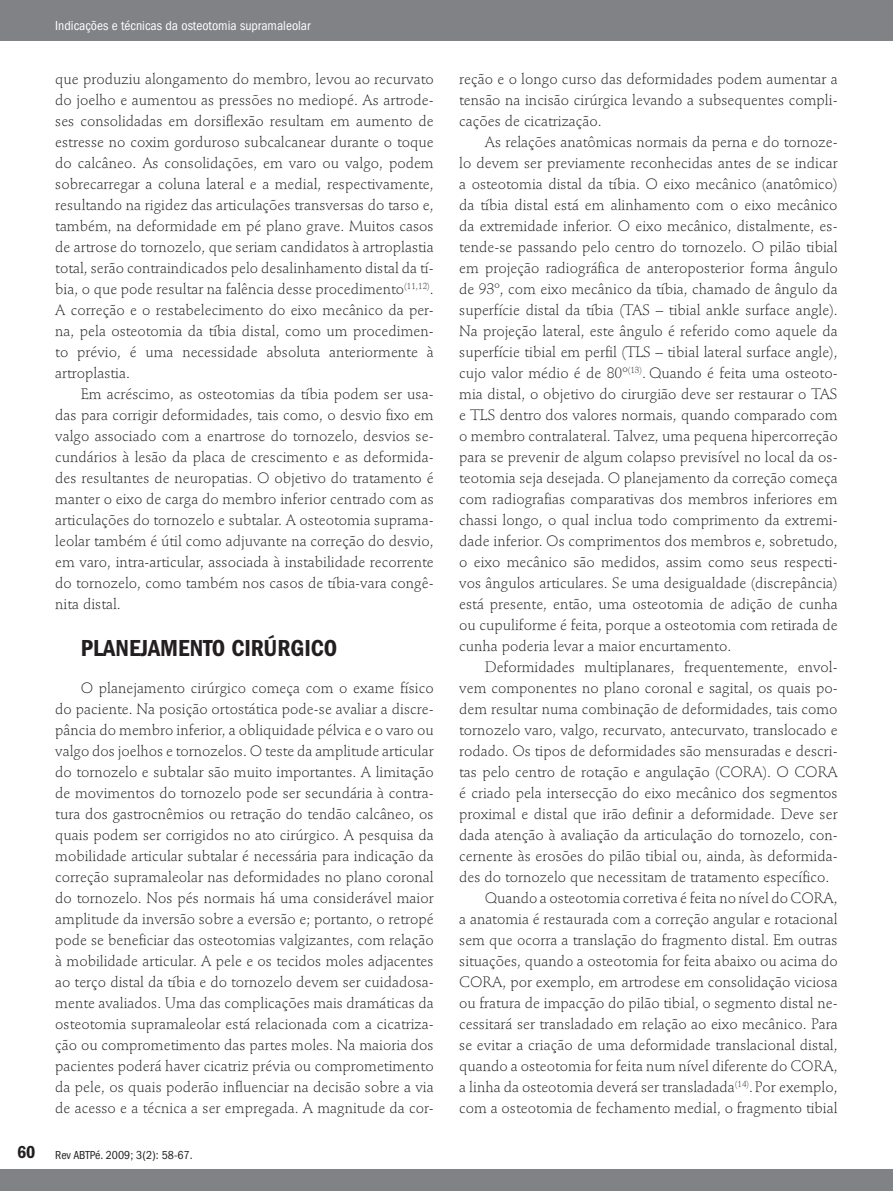
<style>
.page{position:relative;width:893px;height:1191px;background:#fff}
.page>*{position:absolute;margin:0;border:0;box-sizing:border-box;transform-origin:0 0}
._05_1_Sub1{font:24px "ITC Franklin Gothic Std Dm Cd";color:#231f20}
.t1{font:18px "ITC Franklin Gothic Std Dm Cd";color:#231f20}
._05_0_Texto_txt{font:300 15px/21px "Stempel Schneidler Std";color:#231f20;text-align:justify}
._08_0_Cabeçalho_-_tí{font:condensed 13.5px "ITC Franklin Gothic Std";color:#fff}
._08_2_Rodapé{font:condensed 12px "ITC Franklin Gothic Std";color:#231f20}
</style>
<div class="page">
<div style="left:0;top:0;width:893px;height:40px;background:#808285"></div>
<div style="left:0;top:1169px;width:893px;height:22px;background:#808285"></div>
<p class="_08_0_Cabeçalho_-_tí" style="left:55px;top:18px;width:257px">Indicações e técnicas da osteotomia supramaleolar</p>
<p class="_05_0_Texto_txt" style="left:55px;top:68px;width:380px">que produziu alongamento do membro, levou ao recurvato do joelho e aumentou as pressões no mediopé. As artrode&shy;ses consolidadas em dorsiflexão resultam em aumento de estresse no coxim gorduroso subcalcanear durante o toque do calcâneo. As consolidações, em varo ou valgo, podem sobrecarregar a coluna lateral e a medial, respectivamente, resultando na rigidez das articulações transversas do tarso e, também, na deformidade em pé plano grave. Muitos casos de artrose do tornozelo, que seriam candidatos à artroplastia total, serão contraindicados pelo desalinhamento distal da tí&shy;bia, o que pode resultar na falência desse procedimento<sup>(11,12)</sup>.<br>A correção e o restabelecimento do eixo mecânico da per&shy;na, pela osteotomia da tíbia distal, como um procedimen&shy;to prévio, é uma necessidade absoluta anteriormente à artroplastia.</p>
<p class="_05_0_Texto_txt" style="left:55px;top:383px;width:380px;text-indent:26px">Em acréscimo, as osteotomias da tíbia podem ser usa&shy;das para corrigir deformidades, tais como, o desvio fixo em valgo associado com a enartrose do tornozelo, desvios se&shy;cundários à lesão da placa de crescimento e as deformida&shy;des resultantes de neuropatias. O objetivo do tratamento é manter o eixo de carga do membro inferior centrado com as articulações do tornozelo e subtalar. A osteotomia suprama&shy;leolar também é útil como adjuvante na correção do desvio, em varo, intra-articular, associada à instabilidade recorrente do tornozelo, como também nos casos de tíbia-vara congê&shy;nita distal.</p>
<p class="_05_1_Sub1" style="left:81px;top:634px;width:121px">PLANEJAMENTO</p>
<p class="_05_1_Sub1" style="left:231px;top:634px;width:106px">CIRÚRGICO</p>
<p class="_05_0_Texto_txt" style="left:55px;top:677px;width:380px;text-indent:26px">O planejamento cirúrgico começa com o exame físico do paciente. Na posição ortostática pode-se avaliar a discre&shy;pância do membro inferior, a obliquidade pélvica e o varo ou valgo dos joelhos e tornozelos. O teste da amplitude articular do tornozelo e subtalar são muito importantes. A limitação de movimentos do tornozelo pode ser secundária à contra&shy;tura dos gastrocnêmios ou retração do tendão calcâneo, os quais podem ser corrigidos no ato cirúrgico. A pesquisa da mobilidade articular subtalar é necessária para indicação da correção supramaleolar nas deformidades no plano coronal do tornozelo. Nos pés normais há uma considerável maior amplitude da inversão sobre a eversão e; portanto, o retropé pode se beneficiar das osteotomias valgizantes, com relação à mobilidade articular. A pele e os tecidos moles adjacentes ao terço distal da tíbia e do tornozelo devem ser cuidadosa&shy;mente avaliados. Uma das complicações mais dramáticas da osteotomia supramaleolar está relacionada com a cicatriza&shy;ção ou comprometimento das partes moles. Na maioria dos pacientes poderá haver cicatriz prévia ou comprometimento da pele, os quais poderão influenciar na decisão sobre a via de acesso e a técnica a ser empregada. A magnitude da cor-</p>
<p class="t1" style="left:17px;top:1142px;width:20px">60</p>
<p class="_08_2_Rodapé" style="left:55px;top:1148px;width:139px">Rev ABTPé. 2009; 3(2): 58-67.</p>
<p class="_05_0_Texto_txt" style="left:459px;top:68px;width:380px">reção e o longo curso das deformidades podem aumentar a tensão na incisão cirúrgica levando a subsequentes compli&shy;cações de cicatrização.</p>
<p class="_05_0_Texto_txt" style="left:459px;top:131px;width:380px;text-indent:26px">As relações anatômicas normais da perna e do tornoze&shy;lo devem ser previamente reconhecidas antes de se indicar a osteotomia distal da tíbia. O eixo mecânico (anatômico) da tíbia distal está em alinhamento com o eixo mecânico da extremidade inferior. O eixo mecânico, distalmente, es&shy;tende-se passando pelo centro do tornozelo. O pilão tibial em projeção radiográfica de anteroposterior forma ângulo de 93º, com eixo mecânico da tíbia, chamado de ângulo da superfície distal da tíbia (TAS – tibial ankle surface angle).<br>Na projeção lateral, este ângulo é referido como aquele da superfície tibial em perfil (TLS – tibial lateral surface angle), cujo valor médio é de 80º<sup>(13)</sup>. Quando é feita uma osteoto&shy;mia distal, o objetivo do cirurgião deve ser restaurar o TAS e TLS dentro dos valores normais, quando comparado com o membro contralateral. Talvez, uma pequena hipercorreção para se prevenir de algum colapso previsível no local da os&shy;teotomia seja desejada. O planejamento da correção começa com radiografias comparativas dos membros inferiores em chassi longo, o qual inclua todo comprimento da extremi&shy;dade inferior. Os comprimentos dos membros e, sobretudo, o eixo mecânico são medidos, assim como seus respecti&shy;vos ângulos articulares. Se uma desigualdade (discrepância) está presente, então, uma osteotomia de adição de cunha ou cupuliforme é feita, porque a osteotomia com retirada de cunha poderia levar a maior encurtamento.</p>
<p class="_05_0_Texto_txt" style="left:459px;top:656px;width:380px;text-indent:26px">Deformidades multiplanares, frequentemente, envol&shy;vem componentes no plano coronal e sagital, os quais po&shy;dem resultar numa combinação de deformidades, tais como tornozelo varo, valgo, recurvato, antecurvato, translocado e rodado. Os tipos de deformidades são mensuradas e descri&shy;tas pelo centro de rotação e angulação (CORA). O CORA é criado pela intersecção do eixo mecânico dos segmentos proximal e distal que irão definir a deformidade. Deve ser dada atenção à avaliação da articulação do tornozelo, con&shy;cernente às erosões do pilão tibial ou, ainda, às deformida&shy;des do tornozelo que necessitam de tratamento específico.</p>
<p class="_05_0_Texto_txt" style="left:459px;top:887px;width:380px;text-indent:26px">Quando a osteotomia corretiva é feita no nível do CORA, a anatomia é restaurada com a correção angular e rotacional sem que ocorra a translação do fragmento distal. Em outras situações, quando a osteotomia for feita abaixo ou acima do CORA, por exemplo, em artrodese em consolidação viciosa ou fratura de impacção do pilão tibial, o segmento distal ne&shy;cessitará ser transladado em relação ao eixo mecânico. Para se evitar a criação de uma deformidade translacional distal, quando a osteotomia for feita num nível diferente do CORA, a linha da osteotomia deverá ser transladada<sup>(14)</sup>.Por exemplo, com a osteotomia de fechamento medial, o fragmento tibial</p>
</div>
